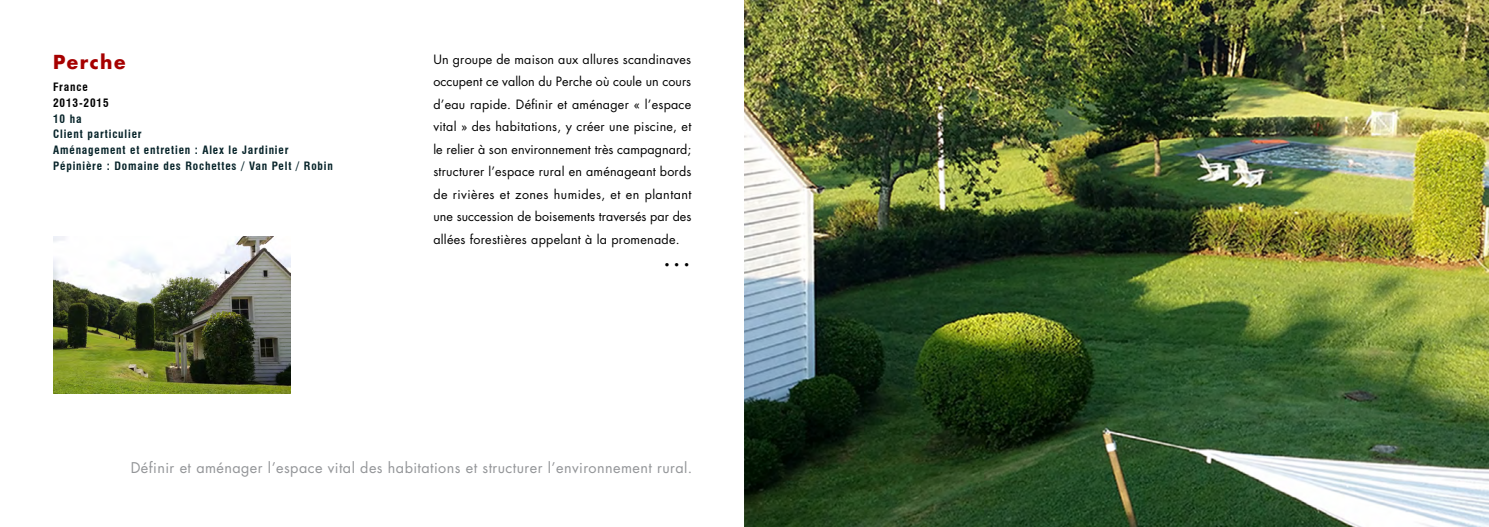
<style>
.page{position:relative;width:1489px;height:527px;background:#fff}
.page>*{position:absolute;margin:0;border:0;box-sizing:border-box;transform-origin:0 0}
.t1{font:30px "Futura Std";color:#000}
.t2{font:700 18.75px "Futura Std";letter-spacing:.075em;color:#a60000}
.t3{font:14.38px "Futura Std";letter-spacing:.03em;color:#939598}
.t4{font:12.5px/22.5px "Futura Std";letter-spacing:.02em;color:#000;text-align:justify}
.t5{font:700 condensed 11.25px/15.6px "Swiss 721 BT";letter-spacing:.075em;color:#062329}
.t6{font:700 condensed 11.25px/15.6px "Swiss 721 BT";letter-spacing:.075em;color:#000}
</style>
<div class="page">
<img style="left:744px;top:0;width:744px;height:526px">
<img style="left:54px;top:236px;width:236px;height:157px">
<h2 class="t2" style="left:53px;top:49px;width:74px">Perche</h2>
<p class="t6" style="left:53px;top:79px;width:57px">France<br>2013-2015</p>
<p class="t5" style="left:53px;top:110px;width:281px">10 ha<br>Client particulier<br>Aménagement et entretien : Alex le Jardinier<br>Pépinière : Domaine des Rochettes / Van Pelt / Robin</p>
<p class="t4" style="left:433px;top:48px;width:259px">Un groupe de maison aux allures scandinaves occupent ce vallon du Perche où coule un cours d’eau rapide. Définir et aménager « l’espace vital » des habitations, y créer une piscine, et le relier à son environnement très campagnard; structurer l’espace rural en aménageant bords de rivières et zones humides, et en plantant une succession de boisements traversés par des allées forestières appelant à la promenade.</p>
<h1 class="t1" style="left:662px;top:236px;width:30px">...</h1>
<p class="t3" style="left:131px;top:458px;width:563px">Définir et aménager l’espace vital des habitations et structurer l’environnement rural.</p>
</div>
